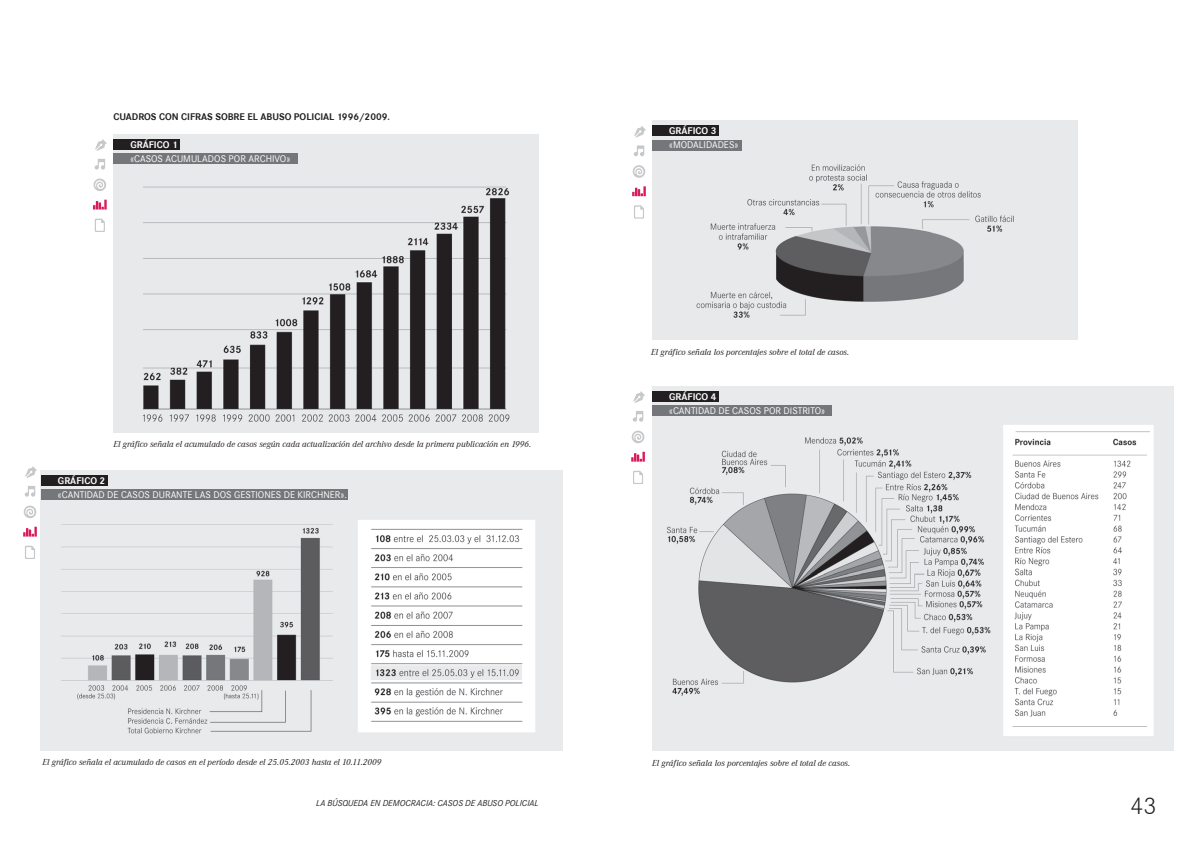
<style>
.page{position:relative;width:1191px;height:842px;background:#fff}
.page>*{position:absolute;margin:0;border:0;box-sizing:border-box;transform-origin:0 0}
.t1{font:25px "Corporate S Ligh";color:#231f20}
.t2{font:10px "Corporate S";color:#fff}
.t3{font:700 10px "Corporate S";color:#231f20}
.t4{font:700 10px "Corporate S";color:#fff}
.t5{font:italic 9px "Corporate A";color:#231f20}
.t6{font:italic 9px "Corporate S";color:#231f20}
</style>
<div class="page">
<img style="left:652px;top:386px;width:521px;height:364px">
<img style="left:41px;top:470px;width:521px;height:280px">
<img style="left:652px;top:120px;width:425px;height:219px">
<img style="left:113px;top:134px;width:426px;height:298px">
<div style="left:113px;top:139px;width:67px;height:11px;background:#231f20"></div>
<div style="left:652px;top:125px;width:67px;height:11px;background:#231f20"></div>
<div style="left:652px;top:391px;width:67px;height:11px;background:#231f20"></div>
<div style="left:113px;top:153px;width:184px;height:11px;background:#757679"></div>
<div style="left:652px;top:140px;width:90px;height:11px;background:#757679"></div>
<div style="left:652px;top:405px;width:179px;height:11px;background:#757679"></div>
<svg style="left:94px;top:179px;width:12px;height:12px"></svg>
<svg style="left:95px;top:139px;width:12px;height:12px"></svg>
<svg style="left:95px;top:159px;width:10px;height:11px"></svg>
<svg style="left:93px;top:200px;width:14px;height:9px"></svg>
<svg style="left:95px;top:219px;width:10px;height:13px"></svg>
<svg style="left:632px;top:165px;width:13px;height:13px"></svg>
<svg style="left:634px;top:126px;width:12px;height:11px"></svg>
<svg style="left:633px;top:145px;width:11px;height:11px"></svg>
<svg style="left:632px;top:186px;width:14px;height:10px"></svg>
<svg style="left:634px;top:205px;width:10px;height:14px"></svg>
<svg style="left:632px;top:431px;width:12px;height:12px"></svg>
<svg style="left:633px;top:391px;width:12px;height:12px"></svg>
<svg style="left:633px;top:411px;width:10px;height:11px"></svg>
<svg style="left:631px;top:452px;width:14px;height:10px"></svg>
<svg style="left:633px;top:471px;width:10px;height:13px"></svg>
<svg style="left:24px;top:506px;width:12px;height:12px"></svg>
<svg style="left:25px;top:466px;width:12px;height:12px"></svg>
<svg style="left:25px;top:486px;width:10px;height:11px"></svg>
<svg style="left:23px;top:527px;width:14px;height:10px"></svg>
<svg style="left:25px;top:546px;width:10px;height:13px"></svg>
<div style="left:41px;top:475px;width:67px;height:11px;background:#231f20"></div>
<div style="left:41px;top:489px;width:307px;height:11px;background:#757679"></div>
<p class="t3" style="left:113px;top:111px;width:14px">CUADR</p>
<p class="t3" style="left:144px;top:111px;width:44px">OS CON CIFRAS</p>
<p class="t3" style="left:215px;top:111px;width:19px">SOBRE</p>
<p class="t3" style="left:247px;top:111px;width:20px">EL ABUS</p>
<p class="t3" style="left:285px;top:111px;width:28px">O POLICIAL</p>
<p class="t3" style="left:337px;top:111px;width:54px">1996/2009.</p>
<p class="t4" style="left:130px;top:139px;width:49px">GRÁFICO 1</p>
<p class="t2" style="left:130px;top:153px;width:161px">«CASOS ACUM ULADOS POR ARCHIVO»</p>
<p class="t5" style="left:113px;top:439px;width:419px">El gráfico señala el acumulado de casos según cada actualización del archivo desde la primera publicación en 1996.</p>
<p class="t4" style="left:58px;top:475px;width:49px">GRÁFICO 2</p>
<p class="t2" style="left:58px;top:489px;width:16px">«CANTIDAD</p>
<p class="t2" style="left:107px;top:489px;width:52px">DE CASOS DURANTE</p>
<p class="t2" style="left:195px;top:489px;width:62px">LAS DOS GESTIONE</p>
<p class="t2" style="left:276px;top:489px;width:34px">S DE KIRCHNER</p>
<p class="t2" style="left:340px;top:489px;width:8px">».</p>
<p class="t5" style="left:42px;top:757px;width:341px">El gráfico señala el acumulado de casos en el período desde el 25.05.2003 hasta el 10.11.2009</p>
<p class="t4" style="left:669px;top:125px;width:49px">GRÁFICO 3</p>
<p class="t2" style="left:669px;top:139px;width:11px">«MODALIDADE</p>
<p class="t2" style="left:729px;top:139px;width:11px">S»</p>
<p class="t5" style="left:651px;top:346px;width:200px">El gráfico señala los porcentajes sobre el total de casos.</p>
<p class="t4" style="left:669px;top:391px;width:49px">GRÁFICO 4</p>
<p class="t2" style="left:669px;top:405px;width:16px">«CANTIDAD</p>
<p class="t2" style="left:718px;top:405px;width:52px">DE CASOS POR</p>
<p class="t2" style="left:783px;top:405px;width:20px">DI STRITO</p>
<p class="t2" style="left:821px;top:405px;width:5px">»</p>
<p class="t5" style="left:652px;top:758px;width:200px">El gráfico señala los porcentajes sobre el total de casos.</p>
<p class="t6" style="left:316px;top:798px;width:38px">LA BÚSQUEDA</p>
<p class="t6" style="left:370px;top:798px;width:35px">EN DEMOCRACIA</p>
<p class="t6" style="left:433px;top:798px;width:78px">: CA SOS DE ABUSO POLICIAL</p>
<h1 class="t1" style="left:1130px;top:791px;width:27px">43</h1>
</div>
